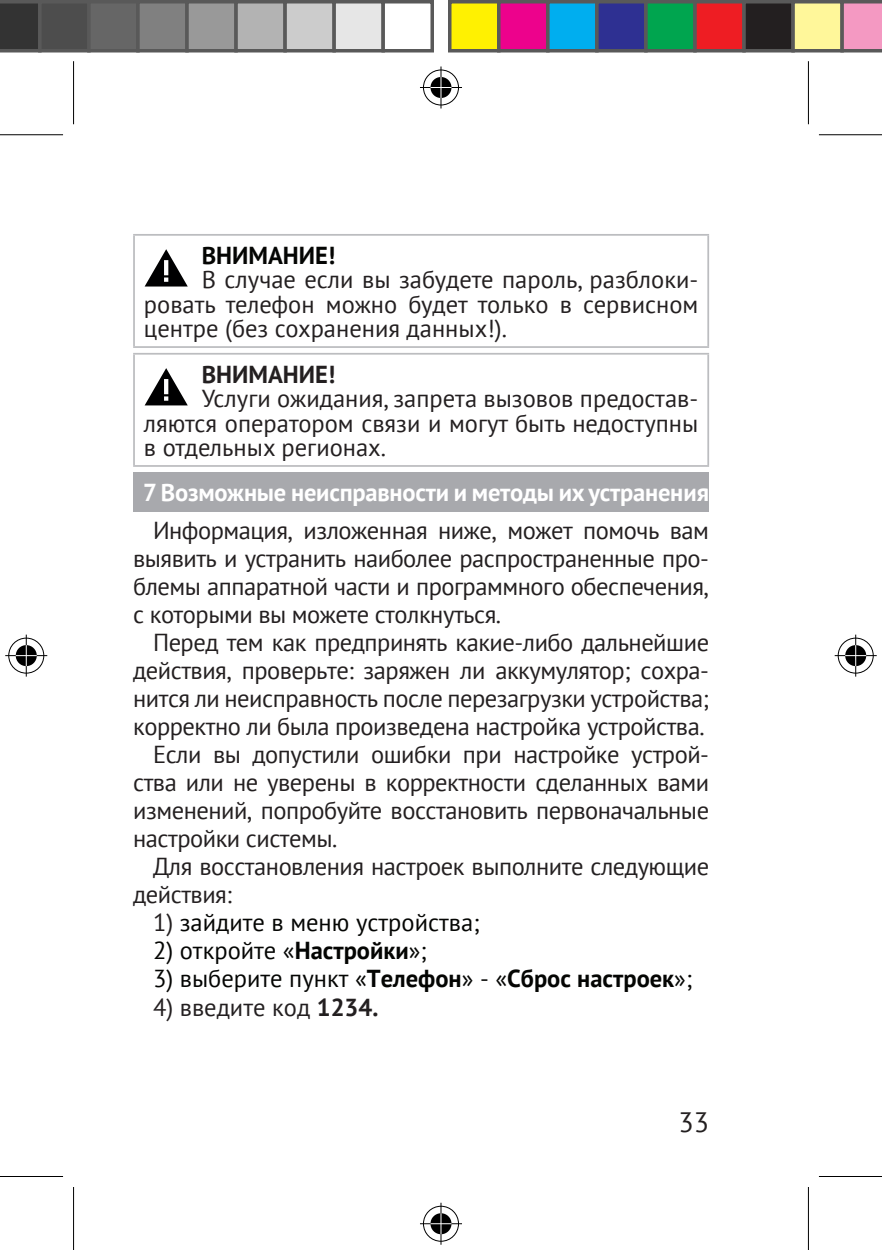
<style>
.page{position:relative;width:882px;height:1250px;background:#fff}
.page>*{position:absolute;margin:0;border:0;box-sizing:border-box;transform-origin:0 0}
.t1{font:28px "PT Sans";color:#231f20}
.t2{font:24.5px/24.5px "PT Sans";letter-spacing:-.02em;color:#231f20;text-align:justify}
.t3{font:24.5px "PT Sans";color:#040503}
.t4{font:700 24.5px "PT Sans";letter-spacing:-.01em;color:#fff}
.t5{font:24.5px "PT Sans";color:#231f20}
.t6{font:700 24.5px "PT Sans";color:#040503}
.t7{font:700 24.5px "PT Sans";color:#231f20}
.s1{color:#231f20}
.s2{font-weight:700}
</style>
<div class="page">
<hr style="left:133px;top:234px;width:575px;height:2px;background:#bcbdc0">
<hr style="left:133px;top:236px;width:2px;height:110px;background:#bcbdc0">
<hr style="left:707px;top:236px;width:1px;height:110px;background:#bcbdc0">
<hr style="left:133px;top:346px;width:575px;height:2px;background:#bcbdc0">
<svg style="left:144px;top:249px;width:44px;height:38px"></svg>
<hr style="left:133px;top:353px;width:575px;height:2px;background:#bcbdc0">
<hr style="left:133px;top:355px;width:2px;height:110px;background:#bcbdc0">
<hr style="left:707px;top:355px;width:1px;height:110px;background:#bcbdc0">
<hr style="left:133px;top:465px;width:575px;height:2px;background:#bcbdc0">
<svg style="left:145px;top:368px;width:43px;height:37px"></svg>
<div style="left:133px;top:472px;width:575px;height:39px;background:#a8a9ad"></div>
<svg style="left:0;top:135px;width:63px;height:1px"></svg>
<svg style="left:819px;top:135px;width:62px;height:1px"></svg>
<div style="left:71px;top:61px;width:5px;height:63px;background:#f6f6f6"></div>
<div style="left:71px;top:1187px;width:5px;height:63px;background:#f6f6f6"></div>
<svg style="left:808px;top:61px;width:1px;height:63px"></svg>
<svg style="left:808px;top:1187px;width:1px;height:63px"></svg>
<hr style="left:0;top:134px;width:63px;height:1px;background:#000">
<hr style="left:818px;top:134px;width:63px;height:1px;background:#000">
<hr style="left:0;top:1176px;width:63px;height:1px;background:#000">
<hr style="left:818px;top:1176px;width:63px;height:1px;background:#000">
<hr style="left:73px;top:61px;width:1px;height:63px;background:#000">
<hr style="left:73px;top:1187px;width:1px;height:63px;background:#000">
<hr style="left:807px;top:61px;width:1px;height:63px;background:#000">
<hr style="left:807px;top:1187px;width:1px;height:63px;background:#000">
<div style="left:421px;top:68px;width:39px;height:39px;border:4px solid #fff;border-radius:50%"></div>
<div style="left:420px;top:85px;width:42px;height:5px;background:#fff"></div>
<svg style="left:438px;top:67px;width:5px;height:42px"></svg>
<div style="left:428px;top:75px;width:25px;height:25px;border:4px solid #fff;border-radius:50%"></div>
<div style="left:423px;top:70px;width:36px;height:35px;border:1px solid #000;border-radius:50%"></div>
<hr style="left:420px;top:87px;width:42px;height:1px;background:#000">
<hr style="left:440px;top:67px;width:1px;height:42px;background:#000">
<svg style="left:430px;top:77px;width:21px;height:21px"></svg>
<div style="left:421px;top:1204px;width:39px;height:39px;border:4px solid #fff;border-radius:50%"></div>
<svg style="left:420px;top:1222px;width:42px;height:4px"></svg>
<svg style="left:438px;top:1203px;width:5px;height:42px"></svg>
<div style="left:428px;top:1211px;width:25px;height:25px;border:4px solid #fff;border-radius:50%"></div>
<div style="left:423px;top:1206px;width:36px;height:36px;border:1px solid #000;border-radius:50%"></div>
<hr style="left:420px;top:1223px;width:42px;height:1px;background:#000">
<hr style="left:440px;top:1203px;width:1px;height:42px;background:#000">
<svg style="left:430px;top:1213px;width:21px;height:21px"></svg>
<div style="left:7px;top:636px;width:39px;height:39px;border:4px solid #fff;border-radius:50%"></div>
<svg style="left:5px;top:653px;width:42px;height:5px"></svg>
<svg style="left:24px;top:635px;width:4px;height:42px"></svg>
<div style="left:14px;top:643px;width:25px;height:25px;border:4px solid #fff;border-radius:50%"></div>
<div style="left:8px;top:638px;width:36px;height:36px;border:1px solid #000;border-radius:50%"></div>
<hr style="left:5px;top:655px;width:42px;height:1px;background:#000">
<hr style="left:26px;top:635px;width:1px;height:42px;background:#000">
<svg style="left:16px;top:645px;width:21px;height:21px"></svg>
<div style="left:835px;top:636px;width:40px;height:39px;border:4px solid #fff;border-radius:50%"></div>
<svg style="left:835px;top:653px;width:41px;height:5px"></svg>
<svg style="left:853px;top:635px;width:4px;height:42px"></svg>
<div style="left:842px;top:643px;width:26px;height:25px;border:4px solid #fff;border-radius:50%"></div>
<div style="left:837px;top:638px;width:36px;height:36px;border:1px solid #000;border-radius:50%"></div>
<hr style="left:834px;top:655px;width:42px;height:1px;background:#000">
<hr style="left:854px;top:635px;width:2px;height:42px;background:#000">
<svg style="left:844px;top:645px;width:21px;height:21px"></svg>
<svg style="left:844px;top:655px;width:21px;height:1px"></svg>
<hr style="left:854px;top:645px;width:2px;height:21px;background:#fff">
<svg style="left:0;top:0;width:38px;height:53px;background:#393939"></svg>
<div style="left:40px;top:2px;width:49px;height:49px;background:#4d4d4d"></div>
<div style="left:38px;top:0;width:53px;height:53px;border:4px solid #595959"></div>
<div style="left:89px;top:2px;width:49px;height:49px;background:#666"></div>
<div style="left:87px;top:0;width:53px;height:53px;border:4px solid #595959"></div>
<div style="left:138px;top:2px;width:49px;height:49px;background:#808080"></div>
<div style="left:136px;top:0;width:53px;height:53px;border:4px solid #595959"></div>
<div style="left:187px;top:2px;width:49px;height:49px;background:#999"></div>
<div style="left:185px;top:0;width:53px;height:53px;border:4px solid #595959"></div>
<div style="left:236px;top:2px;width:49px;height:49px;background:#b3b3b3"></div>
<div style="left:234px;top:0;width:53px;height:53px;border:4px solid #595959"></div>
<div style="left:285px;top:2px;width:49px;height:49px;background:#ccc"></div>
<div style="left:283px;top:0;width:53px;height:53px;border:4px solid #595959"></div>
<div style="left:334px;top:2px;width:49px;height:49px;background:#e6e6e6"></div>
<div style="left:332px;top:0;width:53px;height:53px;border:4px solid #595959"></div>
<div style="left:381px;top:0;width:53px;height:53px;border:4px solid #595959"></div>
<div style="left:449px;top:2px;width:49px;height:49px;background:#fff101"></div>
<div style="left:448px;top:0;width:52px;height:53px;border:4px solid #595959"></div>
<div style="left:498px;top:2px;width:49px;height:49px;background:#ed028c"></div>
<div style="left:497px;top:0;width:52px;height:53px;border:4px solid #595959"></div>
<div style="left:547px;top:2px;width:49px;height:49px;background:#00aeef"></div>
<div style="left:546px;top:0;width:52px;height:53px;border:4px solid #595959"></div>
<div style="left:596px;top:2px;width:49px;height:49px;background:#2e3092"></div>
<div style="left:595px;top:0;width:52px;height:53px;border:4px solid #595959"></div>
<div style="left:645px;top:2px;width:49px;height:49px;background:#00a54f"></div>
<div style="left:644px;top:0;width:52px;height:53px;border:4px solid #595959"></div>
<div style="left:694px;top:2px;width:49px;height:49px;background:#ee1d23"></div>
<div style="left:693px;top:0;width:52px;height:53px;border:4px solid #595959"></div>
<div style="left:743px;top:2px;width:49px;height:49px;background:#231f20"></div>
<div style="left:742px;top:0;width:52px;height:53px;border:4px solid #595959"></div>
<div style="left:792px;top:2px;width:49px;height:49px;background:#fff79a"></div>
<div style="left:791px;top:0;width:52px;height:53px;border:4px solid #595959"></div>
<svg style="left:840px;top:0;width:41px;height:53px;background:#d38cac"></svg>
<p class="t6" style="left:201px;top:239px;width:135px">ВНИМАНИЕ!</p>
<p class="t2" style="left:144px;top:267px;width:555px;text-indent:58px">В случае если вы забудете пароль, разблоки&shy;ровать телефон можно будет только в сервисном центре (без сохранения данных!).</p>
<p class="t7" style="left:201px;top:358px;width:135px">ВНИМАНИЕ!</p>
<p class="t2" style="left:144px;top:386px;width:555px;text-indent:58px">Услуги ожидания, запрета вызовов предостав&shy;ляются оператором связи и могут быть недоступны в отдельных регионах.</p>
<p class="t4" style="left:143px;top:476px;width:567px">7 Возможные неисправности и методы их устранения</p>
<p class="t2" style="left:133px;top:516px;width:577px;line-height:28px;text-indent:20px">Информация, изложенная ниже, может помочь вам выявить и устранить наиболее распространенные про&shy;блемы аппаратной части и программного обеспечения, с которыми вы можете столкнуться.</p>
<p class="t2" style="left:153px;top:630px;width:557px">Перед тем как предпринять какие-либо дальнейшие</p>
<p class="t2" style="left:133px;top:658px;width:577px">действия, проверьте: заряжен ли аккумулятор; сохра-</p>
<p class="t2" style="left:133px;top:686px;width:577px">нится ли неисправность после перезагрузки устройства;</p>
<p class="t2" style="left:133px;top:714px;width:572px">корректно ли была произведена настройка устройства.</p>
<p class="t2" style="left:153px;top:742px;width:557px">Если вы допустили ошибки при настройке устрой-</p>
<p class="t2" style="left:133px;top:770px;width:577px">ства или не уверены в корректности сделанных вами</p>
<p class="t2" style="left:133px;top:798px;width:577px">изменений, попробуйте восстановить первоначальные</p>
<p class="t2" style="left:133px;top:826px;width:206px">настройки системы.</p>
<p class="t2" style="left:153px;top:854px;width:557px">Для восстановления настроек выполните следующие</p>
<p class="t2" style="left:133px;top:882px;width:100px">действия:</p>
<p class="t3" style="left:153px;top:907px;width:328px"><span class="s1">1)</span> зайдите в меню устройства;</p>
<p class="t3" style="left:153px;top:935px;width:275px">2) откройте «<span class="s2">Настройки</span>»;</p>
<p class="t3" style="left:153px;top:963px;width:540px">3) выберите пункт «<span class="s2">Телефон</span>» - «<span class="s2">Сброс настроек</span>»;</p>
<p class="t5" style="left:153px;top:991px;width:227px">4) введите код <span class="s2">1234.</span></p>
<p class="t1" style="left:678px;top:1104px;width:32px">33</p>
</div>
